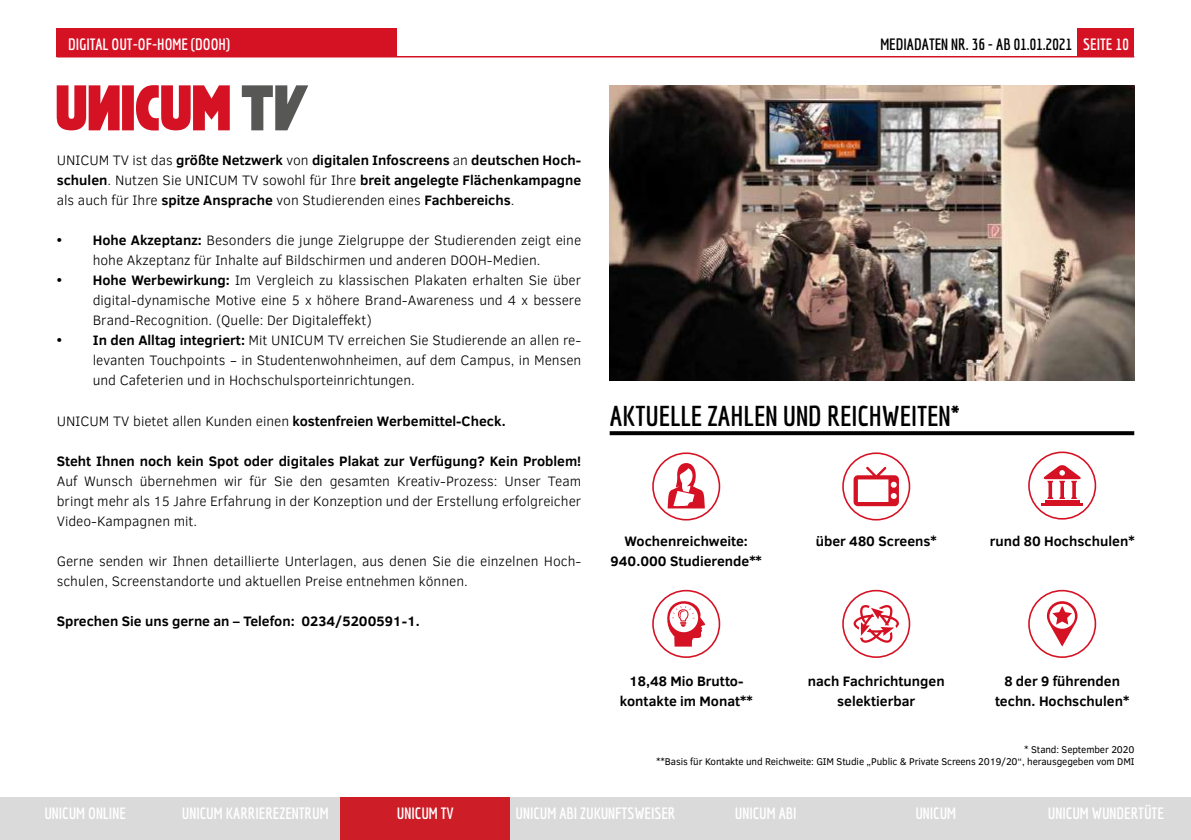
<style>
.page{position:relative;width:1191px;height:840px;background:#fff}
.page>*{position:absolute;margin:0;border:0;box-sizing:border-box;transform-origin:0 0}
.t1{font:700 28px "Economica";color:#000}
.t2{font:700 16px "Economica";color:#fff}
.t3{font:700 16px "Economica";color:#000}
.t4{font:300 14px/20px "Clear Sans";color:#000;text-align:justify}
.t5{font:700 14px/20px "Clear Sans";color:#000;text-align:center}
.t6{font:10px/12px "Clear Sans";letter-spacing:-.01em;color:#000;text-align:right}
.s1{color:#fff}
.s2{font-weight:300}
.s3{font-weight:700}
</style>
<div class="page">
<div style="left:1077px;top:28px;width:57px;height:29px;background:#d51224"></div>
<hr style="left:57px;top:56px;width:1077px;height:1px;background:#d51224">
<div style="left:57px;top:28px;width:340px;height:29px;background:#d51224"></div>
<img style="left:609px;top:85px;width:525px;height:295px">
<svg style="left:609px;top:431px;width:525px;height:4px;fill:#000"></svg>
<svg style="left:57px;top:85px;width:173px;height:45px"></svg>
<svg style="left:242px;top:85px;width:66px;height:45px"></svg>
<div style="left:652px;top:452px;width:68px;height:68px;border:2px solid #d51224;border-radius:50%"></div>
<svg style="left:667px;top:463px;width:38px;height:45px"></svg>
<div style="left:842px;top:452px;width:68px;height:68px;border:2px solid #d51224;border-radius:50%"></div>
<svg style="left:853px;top:466px;width:46px;height:40px"></svg>
<svg style="left:667px;top:601px;width:39px;height:45px"></svg>
<div style="left:652px;top:589px;width:68px;height:68px;border:2px solid #d51224;border-radius:50%"></div>
<svg style="left:853px;top:605px;width:46px;height:37px"></svg>
<div style="left:842px;top:589px;width:68px;height:68px;border:2px solid #d51224;border-radius:50%"></div>
<svg style="left:1047px;top:601px;width:30px;height:45px"></svg>
<div style="left:1028px;top:589px;width:68px;height:68px;border:2px solid #d51224;border-radius:50%"></div>
<div style="left:1028px;top:451px;width:68px;height:68px;border:2px solid #d51224;border-radius:50%"></div>
<hr style="left:1045px;top:500px;width:34px;height:2px;background:#d51224">
<hr style="left:1041px;top:503px;width:42px;height:2px;background:#d51224">
<svg style="left:1043px;top:465px;width:38px;height:33px"></svg>
<div style="left:1020px;top:797px;width:171px;height:42px;background:#dadada"></div>
<div style="left:850px;top:797px;width:170px;height:42px;background:#dadada"></div>
<div style="left:170px;top:797px;width:170px;height:42px;background:#dadada"></div>
<div style="left:0;top:797px;width:170px;height:42px;background:#dadada"></div>
<div style="left:340px;top:797px;width:170px;height:42px;background:#cd1d27"></div>
<div style="left:510px;top:797px;width:170px;height:42px;background:#dadada"></div>
<div style="left:680px;top:797px;width:170px;height:42px;background:#dadada"></div>
<p class="t2" style="left:68px;top:35px;width:164px">DIGITAL OUT-OF-HOME (DOOH)</p>
<p class="t3" style="left:880px;top:35px;width:250px">MEDIADATEN NR. 36 - AB 01.01.2021 <span class="s1">SEITE 10</span></p>
<p class="t5" style="left:57px;top:150px;width:526px;text-align:justify"><span class="s2">UNICUM TV ist das</span> größte Netzwerk <span class="s2">von</span> digitalen Infoscreens <span class="s2">an</span> deutschen Hoch&shy;schulen<span class="s2">. Nutzen Sie UNICUM TV sowohl für Ihre</span> breit angelegte Flächenkampagne <span class="s2">als auch für Ihre</span> spitze Ansprache <span class="s2">von Studierenden eines</span> Fachbereichs<span class="s2">.</span></p>
<p class="t4" style="left:57px;top:230px;width:526px;text-align:center"><span class="s3">• Hohe Akzeptanz:</span> Besonders die junge Zielgruppe der Studierenden zeigt eine hohe Akzeptanz für Inhalte auf Bildschirmen und anderen DOOH-Medien.</p>
<p class="t4" style="left:93px;top:270px;width:490px;text-indent:-36px"><span class="s3">• Hohe Werbewirkung:</span> Im Vergleich zu klassischen Plakaten erhalten Sie über digital-dynamische Motive eine 5 x höhere Brand-Awareness und 4 x bessere Brand-Recognition. (Quelle: Der Digitaleffekt)</p>
<p class="t4" style="left:93px;top:330px;width:490px;text-indent:-36px"><span class="s3">• In den Alltag integriert:</span> Mit UNICUM TV erreichen Sie Studierende an allen re&shy;levanten Touchpoints - in Studentenwohnheimen, auf dem Campus, in Mensen und Cafeterien und in Hochschulsporteinrichtungen.</p>
<p class="t4" style="left:57px;top:410px;width:450px">UNICUM TV bietet allen Kunden einen <span class="s3">kostenfreien Werbemittel-Check.</span></p>
<p class="t5" style="left:57px;top:450px;width:526px">Steht Ihnen noch kein Spot oder digitales Plakat zur Verfügung? Kein Problem!</p>
<p class="t4" style="left:57px;top:470px;width:526px">Auf Wunsch übernehmen wir für Sie den gesamten Kreativ-Prozess: Unser Team bringt mehr als 15 Jahre Erfahrung in der Konzeption und der Erstellung erfolgreicher Video-Kampagnen mit.</p>
<p class="t4" style="left:57px;top:550px;width:526px">Gerne senden wir Ihnen detaillierte Unterlagen, aus denen Sie die einzelnen Hoch&shy;schulen, Screenstandorte und aktuellen Preise entnehmen können.</p>
<p class="t5" style="left:57px;top:610px;width:364px">Sprechen Sie uns gerne an – Telefon: 0234/5200591-1.</p>
<h1 class="t1" style="left:609px;top:399px;width:351px">AKTUELLE ZAHLEN UND REICHWEITEN*</h1>
<p class="t5" style="left:610px;top:530px;width:153px">Wochenreichweite:<br>940.000 Studierende**</p>
<p class="t5" style="left:815px;top:530px;width:122px">über 480 Screens*</p>
<p class="t5" style="left:989px;top:530px;width:146px">rund 80 Hochschulen*</p>
<p class="t5" style="left:620px;top:670px;width:134px">18,48 Mio Brutto&shy;kontakte im Monat**</p>
<p class="t5" style="left:808px;top:670px;width:138px">nach Fachrichtungen selektierbar</p>
<p class="t5" style="left:995px;top:670px;width:136px">8 der 9 führenden techn. Hochschulen*</p>
<p class="t6" style="left:656px;top:743px;width:480px">* Stand: September 2020<br>**Basis für Kontakte und Reichweite: GIM Studie „Public &amp; Private Screens 2019/20“, herausgegeben vom DMI</p>
<p class="t2" style="left:44px;top:803px;width:83px">UNICUM ONLINE</p>
<p class="t2" style="left:182px;top:803px;width:148px">UNICUM KARRIEREZENTRUM</p>
<p class="t2" style="left:397px;top:803px;width:58px">UNICUM TV</p>
<p class="t2" style="left:515px;top:803px;width:161px">UNICUM ABI ZUKUNFTSWEISER</p>
<p class="t2" style="left:735px;top:803px;width:63px">UNICUM ABI</p>
<p class="t2" style="left:915px;top:803px;width:42px">UNICUM</p>
<p class="t2" style="left:1048px;top:803px;width:117px">UNICUM WUNDERTÜTE</p>
<p class="t2" style="left:36px;top:803px;width:83px">UNICUM ONLINE</p>
</div>
